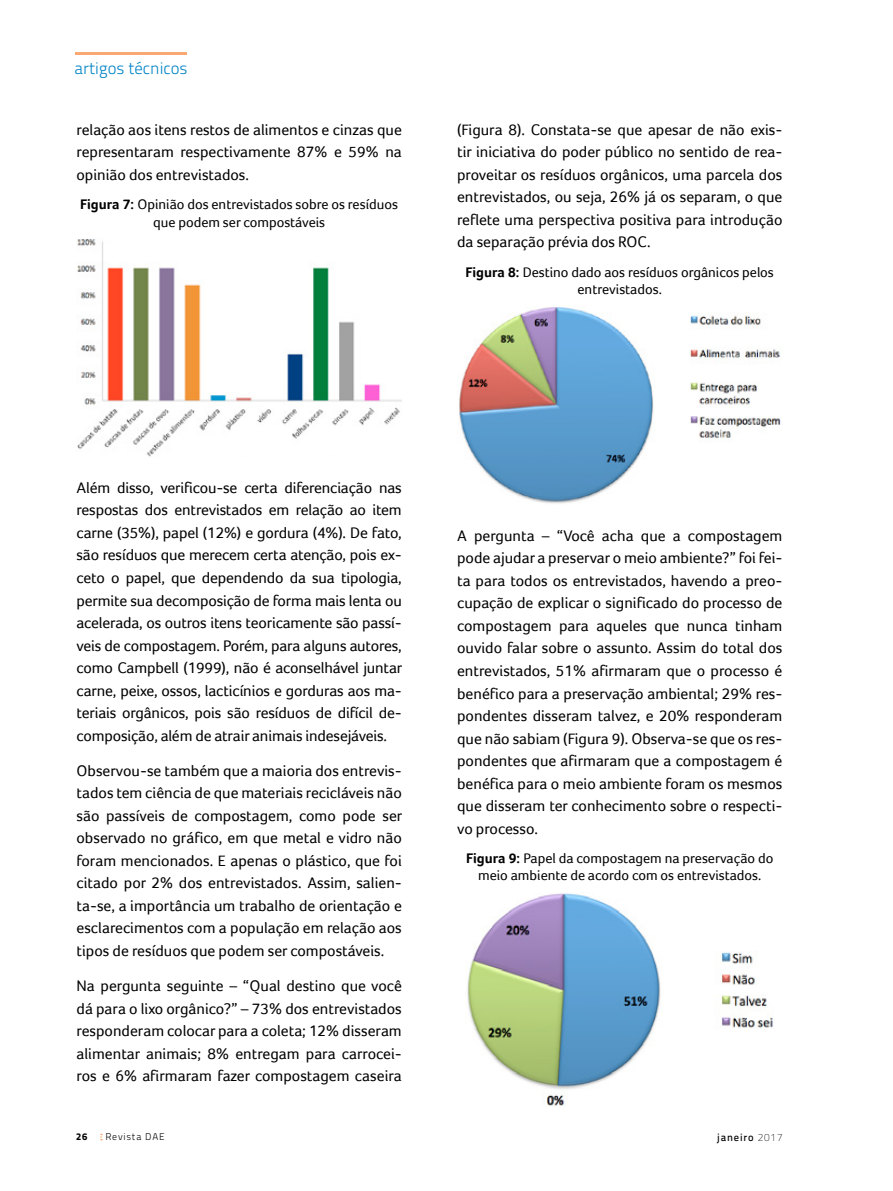
<style>
.page{position:relative;width:893px;height:1191px;background:#fff}
.page>*{position:absolute;margin:0;border:0;box-sizing:border-box;transform-origin:0 0}
.t1{font:300 16.65px "Titillium Text 22 L";color:#0083c6}
.t2{font:15.75px/22.5px "Foco";color:#000;text-align:justify}
.t3{font:14.25px/17.1px "Foco";color:#000;text-align:center}
.t4{font:500 10.5px "Titillium Text 22 L";letter-spacing:.08em;color:#000}
.t5{font:300 9.75px "Titillium Text 22 L";letter-spacing:.08em;color:#000}
.t6{font:800 9.75px "Titillium Text 22 L";color:#000}
.s1{font-weight:700}
.s2{font-weight:100}
</style>
<div class="page">
<img style="left:77px;top:239px;width:324px;height:218px">
<img style="left:459px;top:307px;width:322px;height:197px">
<img style="left:467px;top:893px;width:307px;height:213px">
<hr style="left:75px;top:52px;width:112px;height:3px;background:#f9a773">
<p class="t1" style="left:75px;top:56px;width:115px">artigos técnicos</p>
<p class="t2" style="left:77px;top:118px;width:327px">relação aos itens restos de alimentos e cinzas que representaram respectivamente 87% e 59% na opinião dos entrevistados.</p>
<p class="t3" style="left:80px;top:196px;width:319px"><span class="s1">Figura 7:</span> Opinião dos entrevistados sobre os resíduos que podem ser compostáveis</p>
<p class="t2" style="left:457px;top:118px;width:327px">(Figura 8). Constata-se que apesar de não exis&shy;tir iniciativa do poder público no sentido de rea&shy;proveitar os resíduos orgânicos, uma parcela dos entrevistados, ou seja, 26% já os separam, o que reflete uma perspectiva positiva para introdução da separação prévia dos ROC.</p>
<p class="t3" style="left:466px;top:263px;width:310px"><span class="s1">Figura 8:</span> Destino dado aos resíduos orgânicos pelos entrevistados.</p>
<p class="t2" style="left:77px;top:476px;width:327px">Além disso, verificou-se certa diferenciação nas respostas dos entrevistados em relação ao item carne (35%), papel (12%) e gordura (4%). De fato, são resíduos que merecem certa atenção, pois ex&shy;ceto o papel, que dependendo da sua tipologia, permite sua decomposição de forma mais lenta ou acelerada, os outros itens teoricamente são passí&shy;veis de compostagem. Porém, para alguns autores, como Campbell (1999), não é aconselhável juntar carne, peixe, ossos, lacticínios e gorduras aos ma&shy;teriais orgânicos, pois são resíduos de difícil de&shy;composição, além de atrair animais indesejáveis.</p>
<p class="t2" style="left:77px;top:759px;width:327px">Observou-se também que a maioria dos entrevis&shy;tados tem ciência de que materiais recicláveis não são passíveis de compostagem, como pode ser observado no gráfico, em que metal e vidro não foram mencionados. E apenas o plástico, que foi citado por 2% dos entrevistados. Assim, salien&shy;ta-se, a importância um trabalho de orientação e esclarecimentos com a população em relação aos tipos de resíduos que podem ser compostáveis.</p>
<p class="t2" style="left:77px;top:974px;width:327px">Na pergunta seguinte – “Qual destino que você dá para o lixo orgânico?” – 73% dos entrevistados responderam colocar para a coleta; 12% disseram alimentar animais; 8% entregam para carrocei&shy;ros e 6% afirmaram fazer compostagem caseira</p>
<p class="t6" style="left:76px;top:1129px;width:13px">26</p>
<p class="t5" style="left:105px;top:1129px;width:61px">Revista DAE</p>
<p class="t2" style="left:457px;top:524px;width:327px">A pergunta – “Você acha que a compostagem pode ajudar a preservar o meio ambiente?” foi fei&shy;ta para todos os entrevistados, havendo a preo&shy;cupação de explicar o significado do processo de compostagem para aqueles que nunca tinham ouvido falar sobre o assunto. Assim do total dos entrevistados, 51% afirmaram que o processo é benéfico para a preservação ambiental; 29% res&shy;pondentes disseram talvez, e 20% responderam que não sabiam (Figura 9). Observa-se que os res&shy;pondentes que afirmaram que a compostagem é benéfica para o meio ambiente foram os mesmos que disseram ter conhecimento sobre o respecti&shy;vo processo.</p>
<p class="t3" style="left:466px;top:850px;width:309px"><span class="s1">Figura 9:</span> Papel da compostagem na preservação do meio ambiente de acordo com os entrevistados.</p>
<p class="t4" style="left:717px;top:1129px;width:67px">janeiro <span class="s2">2017</span></p>
</div>
